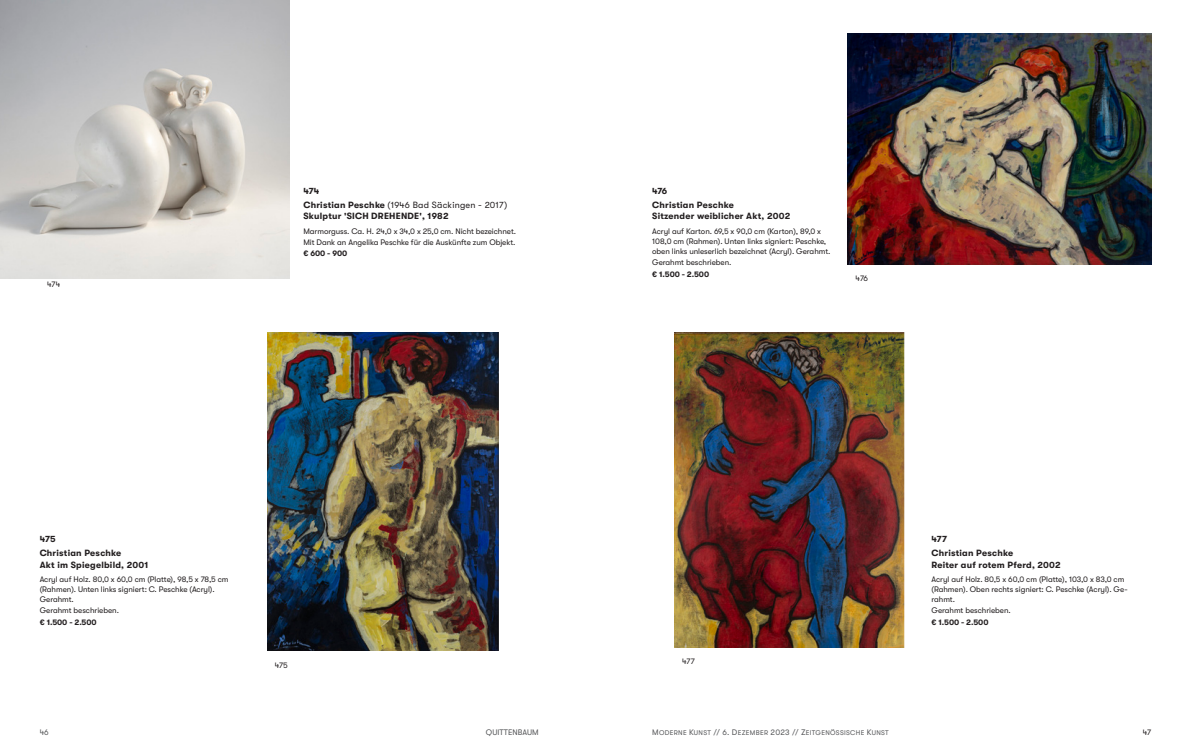
<style>
.page{position:relative;width:1191px;height:755px;background:#fff}
.page>*{position:absolute;margin:0;border:0;box-sizing:border-box;transform-origin:0 0}
.Objekt{font:700 9px "GT Walsheim";letter-spacing:.025em;color:#231f20}
.Hersteller{font:700 9px "GT Walsheim";letter-spacing:.025em;color:#231f20}
.Hersteller-2{font:9px "GT Walsheim";letter-spacing:.025em;color:#231f20}
.Fließ_neu{font:8px/10px "GT Walsheim";letter-spacing:-.005em;color:#231f20}
.Fließ_neu-2{font:700 8px "GT Walsheim";letter-spacing:-.005em;color:#231f20}
.t1{font:8px "GT Walsheim";letter-spacing:.005em;color:#57585a}
.t2{font:8px "GT Walsheim Regular SC850";color:#231f20}
.t3{font:6.8px "GT Walsheim Regular SC850";letter-spacing:.045em;color:#57585a}
.s1{font-weight:700}
.s2{font-size:8px}
.s3{font-family:"GT Walsheim";font-size:8px}
</style>
<div class="page">
<img style="left:847px;top:33px;width:304px;height:231px">
<img style="left:674px;top:332px;width:231px;height:315px">
<img style="left:0;top:0;width:289px;height:278px">
<img style="left:267px;top:332px;width:232px;height:318px">
<p class="Fließ_neu" style="left:47px;top:279px;width:15px">474</p>
<p class="Objekt" style="left:303px;top:185px;width:17px">474</p>
<p class="Hersteller-2" style="left:303px;top:200px;width:205px"><span class="s1">Christian Peschke</span> (1946 Bad Säckingen - 2017)</p>
<p class="Objekt" style="left:303px;top:211px;width:147px">Skulptur 'SICH DREHENDE', 1982</p>
<p class="Fließ_neu" style="left:303px;top:226px;width:214px">Marmorguss. Ca. H. 24,0 x 34,0 x 25,0 cm. Nicht bezeichnet.</p>
<p class="Fließ_neu" style="left:303px;top:237px;width:214px">Mit Dank an Angelika Peschke für die Auskünfte zum Objekt.</p>
<p class="Fließ_neu-2" style="left:303px;top:249px;width:45px">€ 600 - 900</p>
<p class="Objekt" style="left:40px;top:533px;width:17px">475</p>
<p class="Hersteller" style="left:40px;top:547px;width:83px">Christian Peschke</p>
<p class="Objekt" style="left:40px;top:559px;width:110px">Akt im Spiegelbild, 2001</p>
<p class="Fließ_neu" style="left:40px;top:574px;width:190px">Acryl auf Holz. 80,0 x 60,0 cm (Platte), 98,5 x 78,5 cm (Rahmen). Unten links signiert: C. Peschke (Acryl).<br>Gerahmt.</p>
<p class="Fließ_neu" style="left:40px;top:605px;width:81px">Gerahmt beschrieben.</p>
<p class="Fließ_neu-2" style="left:40px;top:617px;width:58px">€ 1.500 - 2.500</p>
<p class="Fließ_neu" style="left:275px;top:659px;width:15px">475</p>
<p class="Objekt" style="left:652px;top:185px;width:17px">476</p>
<p class="Hersteller" style="left:652px;top:200px;width:83px">Christian Peschke</p>
<p class="Objekt" style="left:652px;top:211px;width:140px">Sitzender weiblicher Akt, 2002</p>
<p class="Fließ_neu" style="left:652px;top:226px;width:180px">Acryl auf Karton. 69,5 x 90,0 cm (Karton), 89,0 x<br>108,0 cm (Rahmen). Unten links signiert: Peschke, oben links unleserlich bezeichnet (Acryl). Gerahmt.</p>
<p class="Fließ_neu" style="left:652px;top:257px;width:81px">Gerahmt beschrieben.</p>
<p class="Fließ_neu-2" style="left:652px;top:269px;width:58px">€ 1.500 - 2.500</p>
<p class="Fließ_neu" style="left:855px;top:273px;width:14px">476</p>
<p class="Fließ_neu" style="left:682px;top:656px;width:14px">477</p>
<p class="Objekt" style="left:931px;top:533px;width:17px">477</p>
<p class="Hersteller" style="left:931px;top:547px;width:83px">Christian Peschke</p>
<p class="Objekt" style="left:931px;top:559px;width:131px">Reiter auf rotem Pferd, 2002</p>
<p class="Fließ_neu" style="left:931px;top:574px;width:198px">Acryl auf Holz. 80,5 x 60,0 cm (Platte), 103,0 x 83,0 cm (Rahmen). Oben rechts signiert: C. Peschke (Acryl). Ge&shy;rahmt.</p>
<p class="Fließ_neu" style="left:931px;top:605px;width:81px">Gerahmt beschrieben.</p>
<p class="Fließ_neu-2" style="left:931px;top:617px;width:58px">€ 1.500 - 2.500</p>
<p class="t1" style="left:40px;top:727px;width:11px">46</p>
<p class="t1" style="left:486px;top:727px;width:54px">QUITTENBAUM</p>
<p class="t3" style="left:652px;top:728px;width:238px"><span class="s2">M</span>ODERNE <span class="s2">K</span>UNST <span class="s3">// 6.</span> <span class="s2">D</span>EZEM BER <span class="s3">2023 //</span> <span class="s2">Z</span>EITGENÖSSISCHE <span class="s2">K</span>UNST</p>
<p class="t2" style="left:1142px;top:727px;width:10px">47</p>
</div>
